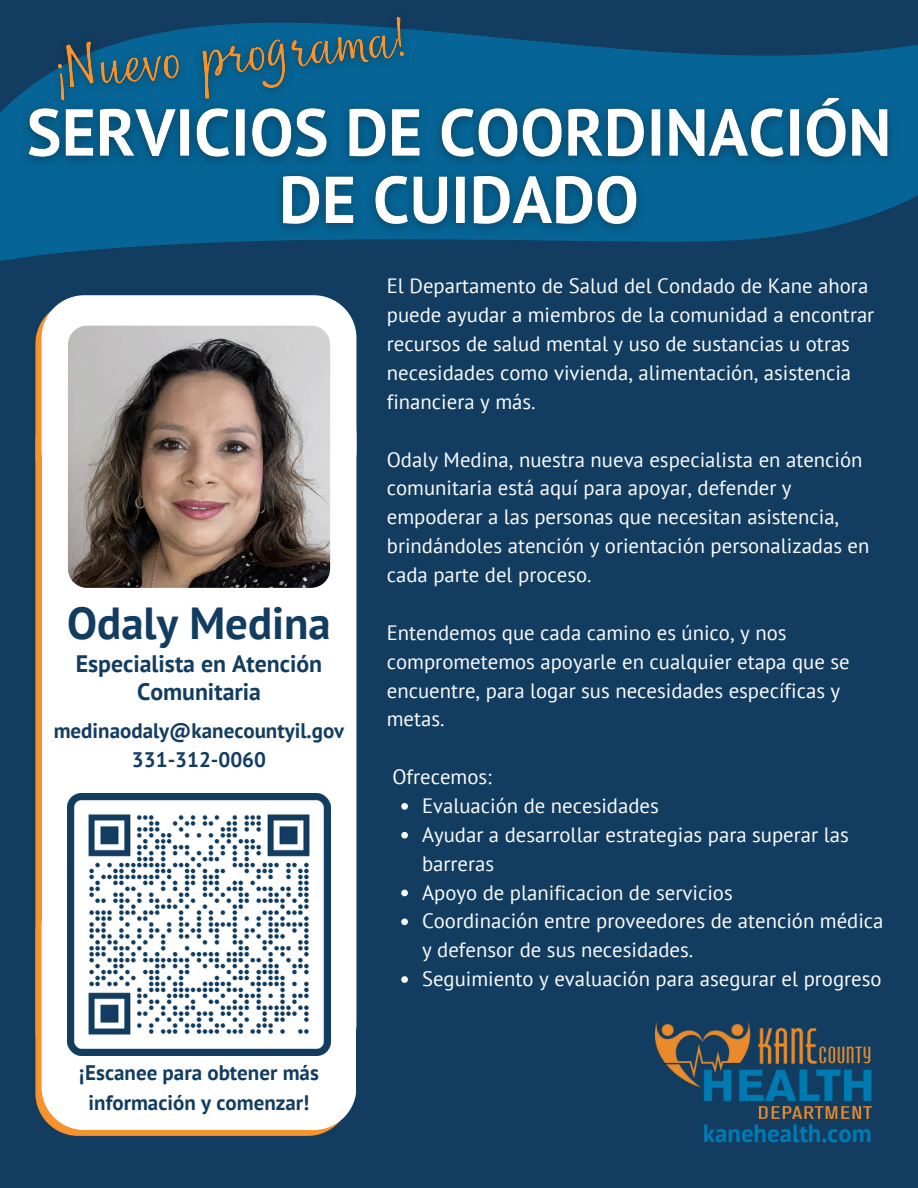
<style>
.page{position:relative;width:918px;height:1188px;background:#123d60}
.page>*{position:absolute;margin:0;border:0;box-sizing:border-box;transform-origin:0 0}
.t1{font:700 44.85px "PT Sans";color:#123d60}
.t2{font:700 24.75px "PT Sans";color:#007ab3}
.t3{font:700 23.85px/28.2px "PT Sans";color:#123d60;text-align:center}
.t4{font:700 21px/29.2px "PT Sans";color:#123d60;text-align:center}
.t5{font:20.7px/28.8px "PT Sans";color:#fbfcfe}
</style>
<div class="page">
<svg style="left:0;top:30px;width:918px;height:231px"></svg>
<svg style="left:35px;top:889px;width:294px;height:247px;background:#d98937"></svg>
<svg style="left:35px;top:321px;width:7px;height:178px"></svg>
<div style="left:42px;top:332px;width:314px;height:795px;background:#fff;border-radius:106px"></div>
<svg style="left:42px;top:883px;width:314px;height:247px"></svg>
<svg style="left:42px;top:295px;width:314px;height:132px;fill:#fff"></svg>
<img style="left:68px;top:326px;width:262px;height:262px;border-radius:19px">
<img style="left:68px;top:793px;width:262px;height:262px">
<img style="left:656px;top:1022px;width:216px;height:97px">
<img style="left:10px;top:84px;width:896px;height:160px">
<svg style="left:401px;top:803px;width:7px;height:7px"></svg>
<svg style="left:401px;top:832px;width:7px;height:7px"></svg>
<svg style="left:401px;top:890px;width:7px;height:6px"></svg>
<svg style="left:401px;top:918px;width:7px;height:7px"></svg>
<svg style="left:401px;top:976px;width:7px;height:7px"></svg>
<img style="left:40px;top:16px;width:385px;height:116px">
<p class="t1" style="left:67px;top:593px;width:265px">Odaly Medina</p>
<p class="t3" style="left:76px;top:649px;width:248px">Especialista en Atención<br>Comunitaria</p>
<p class="t4" style="left:54px;top:715px;width:292px">medinaodaly@kanecountyil.gov<br>331-312-0060</p>
<p class="t4" style="left:79px;top:1058px;width:241px">¡Escanee para obtener más información y comenzar!</p>
<p class="t5" style="left:387px;top:271px;width:489px">El Departamento de Salud del Condado de Kane ahora puede ayudar a miembros de la comunidad a encontrar recursos de salud mental y uso de sustancias u otras necesidades como vivienda, alimentación, asistencia financiera y más.</p>
<p class="t5" style="left:387px;top:445px;width:484px">Odaly Medina, nuestra nueva especialista en atención comunitaria está aquí para apoyar, defender y empoderar a las personas que necesitan asistencia, brindándoles atención y orientación personalizadas en cada parte del proceso.</p>
<p class="t5" style="left:387px;top:618px;width:464px">Entendemos que cada camino es único, y nos comprometemos apoyarle en cualquier etapa que se encuentre, para logar sus necesidades específicas y metas.</p>
<p class="t5" style="left:392px;top:762px;width:101px">Ofrecemos:</p>
<p class="t5" style="left:422px;top:791px;width:238px">Evaluación de necesidades</p>
<h4 class="t5" style="left:422px;top:820px;width:428px">Ayudar a desarrollar estrategias para superar las barreras</h4>
<h5 class="t5" style="left:422px;top:878px;width:312px">Apoyo de planificacion de servicios</h5>
<p class="t5" style="left:422px;top:906px;width:463px">Coordinación entre proveedores de atención médica y defensor de sus necesidades.</p>
<h5 class="t5" style="left:422px;top:964px;width:461px">Seguimiento y evaluación para asegurar el progreso</h5>
<p class="t2" style="left:703px;top:1117px;width:170px">kanehealth.com</p>
</div>
